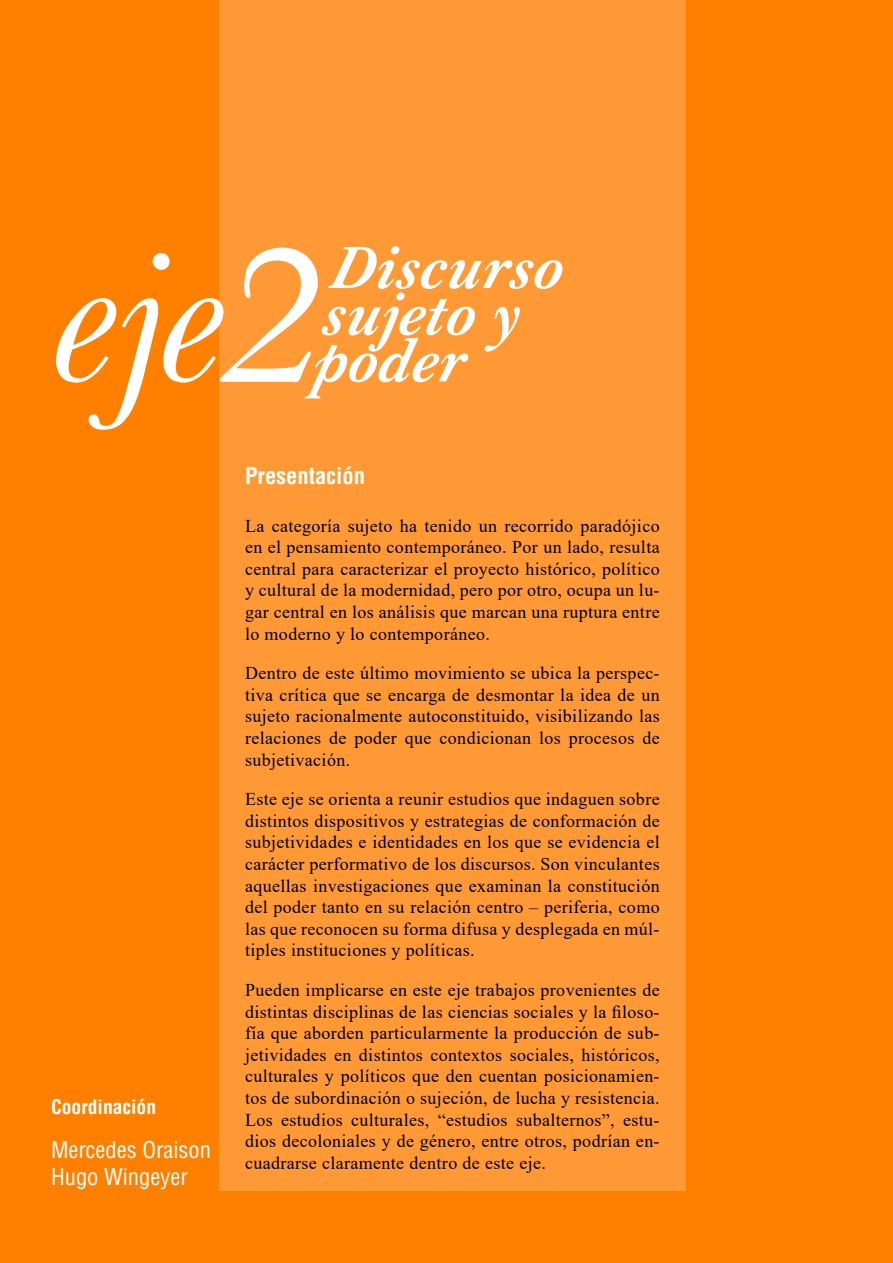
<style>
.page{position:relative;width:893px;height:1263px;background:#ff7f00}
.page>*{position:absolute;margin:0;border:0;box-sizing:border-box;transform-origin:0 0}
.t1{font:italic 300 225px "Baskerville";color:#fff}
.t2{font:italic 300 208.5px "Baskerville";color:#fff}
.t3{font:italic 700 61.5px "Baskerville BT";color:#fff}
.t4{font:condensed 22.5px "Helvetica LT Std";color:#fff}
.t5{font:700 condensed 22.5px "Helvetica LT Std";color:#fff}
.t6{font:700 condensed 19.5px "Helvetica LT Std";color:#fff}
.t7{font:18px/21.6px "Times New Roman";letter-spacing:.02em;color:#000;text-align:justify}
</style>
<div class="page">
<div style="left:219px;top:0;width:467px;height:1191px;background:#ff9935"></div>
<p class="t2" style="left:54px;top:215px;width:173px">eje</p>
<p class="t3" style="left:329px;top:229px;width:248px">Discurso</p>
<p class="t1" style="left:220px;top:204px;width:100px">2</p>
<p class="t3" style="left:321px;top:276px;width:199px">sujeto y</p>
<p class="t3" style="left:313px;top:323px;width:167px">poder</p>
<p class="t6" style="left:51px;top:1095px;width:107px">Coordinación</p>
<p class="t4" style="left:51px;top:1136px;width:162px">Mercedes Oraison</p>
<p class="t4" style="left:51px;top:1163px;width:138px">Hugo Wingeyer</p>
<p class="t5" style="left:245px;top:462px;width:121px">Presentación</p>
<p class="t7" style="left:245px;top:514px;width:416px">La categoría sujeto ha tenido un recorrido paradójico en el pensamiento contemporáneo. Por un lado, resulta central para caracterizar el proyecto histórico, político y cultural de la modernidad, pero por otro, ocupa un lu&shy;gar central en los análisis que marcan una ruptura entre lo moderno y lo contemporáneo.</p>
<p class="t7" style="left:245px;top:662px;width:416px">Dentro de este último movimiento se ubica la perspec&shy;tiva crítica que se encarga de desmontar la idea de un sujeto racionalmente autoconstituido, visibilizando las relaciones de poder que condicionan los procesos de subjetivación.</p>
<p class="t7" style="left:245px;top:788px;width:416px">Este eje se orienta a reunir estudios que indaguen sobre distintos dispositivos y estrategias de conformación de subjetividades e identidades en los que se evidencia el carácter performativo de los discursos. Son vinculantes aquellas investigaciones que examinan la constitución del poder tanto en su relación centro – periferia, como las que reconocen su forma difusa y desplegada en múl&shy;tiples instituciones y políticas.</p>
<p class="t7" style="left:245px;top:978px;width:416px">Pueden implicarse en este eje trabajos provenientes de distintas disciplinas de las ciencias sociales y la filoso&shy;fía que aborden particularmente la producción de sub&shy;jetividades en distintos contextos sociales, históricos, culturales y políticos que den cuentan posicionamien&shy;tos de subordinación o sujeción, de lucha y resistencia.<br>Los estudios culturales, “estudios subalternos”, estu&shy;dios decoloniales y de género, entre otros, podrían en&shy;cuadrarse claramente dentro de este eje.</p>
</div>
